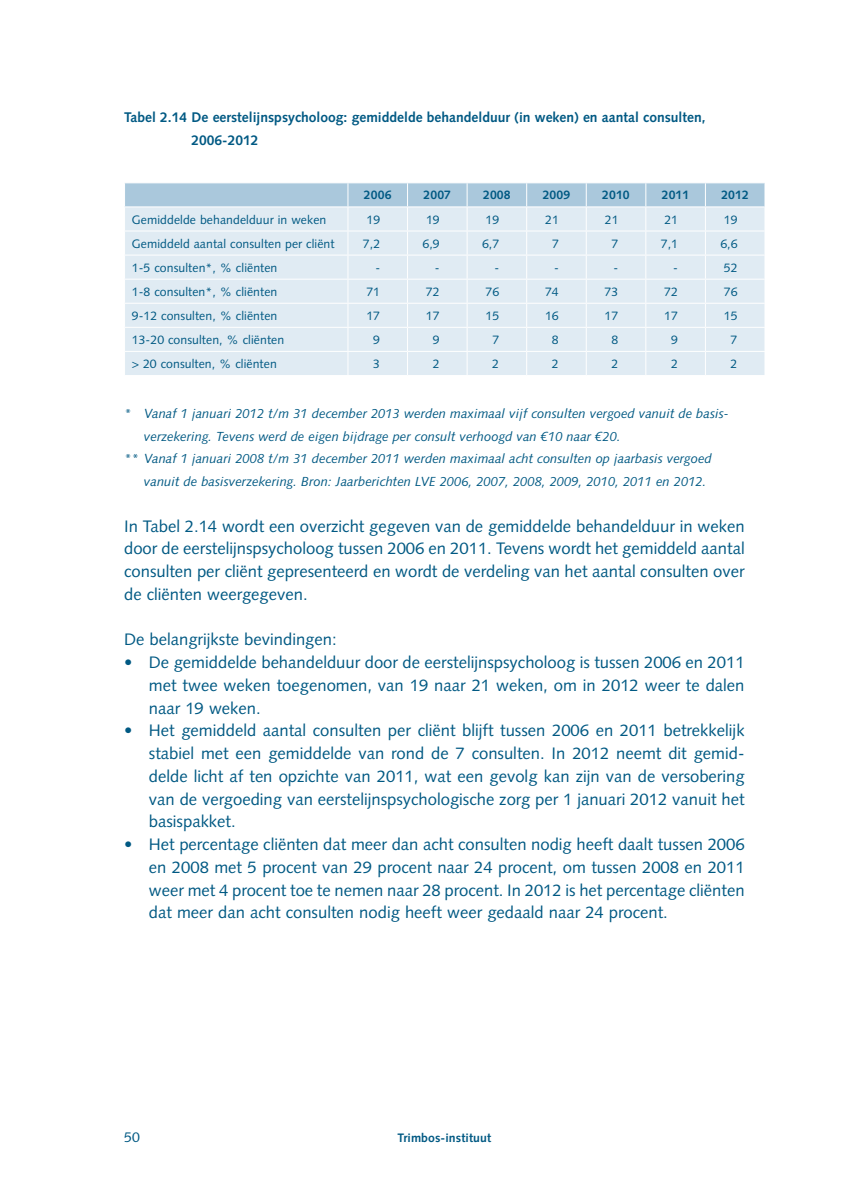
<style>
.page{position:relative;width:844px;height:1191px;background:#fff}
.page>*{position:absolute;margin:0;border:0;box-sizing:border-box;transform-origin:0 0}
.t1{font:16.62px/22.8px "Syntax LT Std";color:#005983;text-align:justify}
.t2{font:700 14px/22.8px "Syntax LT Std";color:#005983}
.t3{font:14px "Syntax LT Std";color:#005983}
.t4{font:italic 13.12px "Syntax LT Std";color:#005983}
.t5{font:12.25px "Syntax LT Std";letter-spacing:.005em;color:#005983}
.t6{font:700 12.25px "Syntax LT Std";letter-spacing:.005em;color:#005983}
</style>
<div class="page">
<svg style="left:125px;top:183px;width:640px;height:192px;background:#dbe8f1"></svg>
<p class="t2" style="left:191px;top:106px;width:515px;text-indent:-67px">Tabel 2.14 De eerstelijnspsycholoog: gemiddelde behandelduur (in weken) en aantal consulten,<br>2006-2012</p>
<p class="t6" style="left:364px;top:188px;width:29px">2006</p>
<p class="t6" style="left:423px;top:188px;width:29px">2007</p>
<p class="t6" style="left:483px;top:188px;width:29px">2008</p>
<p class="t6" style="left:542px;top:188px;width:29px">2009</p>
<p class="t6" style="left:602px;top:188px;width:29px">2010</p>
<p class="t6" style="left:661px;top:188px;width:29px">2011</p>
<p class="t6" style="left:721px;top:188px;width:29px">2012</p>
<p class="t5" style="left:132px;top:212px;width:196px">Gemiddelde behandelduur in weken</p>
<p class="t5" style="left:366px;top:212px;width:15px">19</p>
<p class="t5" style="left:426px;top:212px;width:15px">19</p>
<p class="t5" style="left:485px;top:212px;width:15px">19</p>
<p class="t5" style="left:545px;top:212px;width:15px">21</p>
<p class="t5" style="left:604px;top:212px;width:15px">21</p>
<p class="t5" style="left:664px;top:212px;width:15px">21</p>
<p class="t5" style="left:723px;top:212px;width:15px">19</p>
<p class="t5" style="left:132px;top:236px;width:204px">Gemiddeld aantal consulten per cliënt</p>
<p class="t5" style="left:363px;top:236px;width:19px">7,2</p>
<p class="t5" style="left:422px;top:236px;width:19px">6,9</p>
<p class="t5" style="left:482px;top:236px;width:19px">6,7</p>
<p class="t5" style="left:552px;top:236px;width:8px">7</p>
<p class="t5" style="left:611px;top:236px;width:8px">7</p>
<p class="t5" style="left:660px;top:236px;width:19px">7,1</p>
<p class="t5" style="left:720px;top:236px;width:19px">6,6</p>
<p class="t5" style="left:132px;top:260px;width:147px">1-5 consulten*, % cliënten</p>
<p class="t5" style="left:375px;top:260px;width:6px">-</p>
<p class="t5" style="left:435px;top:260px;width:6px">-</p>
<p class="t5" style="left:494px;top:260px;width:6px">-</p>
<p class="t5" style="left:554px;top:260px;width:6px">-</p>
<p class="t5" style="left:613px;top:260px;width:6px">-</p>
<p class="t5" style="left:673px;top:260px;width:6px">-</p>
<p class="t5" style="left:723px;top:260px;width:15px">52</p>
<p class="t5" style="left:132px;top:284px;width:147px">1-8 consulten*, % cliënten</p>
<p class="t5" style="left:366px;top:284px;width:15px">71</p>
<p class="t5" style="left:426px;top:284px;width:15px">72</p>
<p class="t5" style="left:485px;top:284px;width:15px">76</p>
<p class="t5" style="left:545px;top:284px;width:15px">74</p>
<p class="t5" style="left:604px;top:284px;width:15px">73</p>
<p class="t5" style="left:664px;top:284px;width:15px">72</p>
<p class="t5" style="left:723px;top:284px;width:15px">76</p>
<p class="t5" style="left:132px;top:308px;width:147px">9-12 consulten, % cliënten</p>
<p class="t5" style="left:366px;top:308px;width:15px">17</p>
<p class="t5" style="left:426px;top:308px;width:15px">17</p>
<p class="t5" style="left:485px;top:308px;width:15px">15</p>
<p class="t5" style="left:545px;top:308px;width:15px">16</p>
<p class="t5" style="left:604px;top:308px;width:15px">17</p>
<p class="t5" style="left:664px;top:308px;width:15px">17</p>
<p class="t5" style="left:723px;top:308px;width:15px">15</p>
<p class="t5" style="left:132px;top:332px;width:154px">13-20 consulten, % cliënten</p>
<p class="t5" style="left:373px;top:332px;width:8px">9</p>
<p class="t5" style="left:432px;top:332px;width:8px">9</p>
<p class="t5" style="left:492px;top:332px;width:8px">7</p>
<p class="t5" style="left:551px;top:332px;width:8px">8</p>
<p class="t5" style="left:611px;top:332px;width:8px">8</p>
<p class="t5" style="left:671px;top:332px;width:8px">9</p>
<p class="t5" style="left:730px;top:332px;width:8px">7</p>
<p class="t5" style="left:132px;top:356px;width:146px">&gt; 20 consulten, % cliënten</p>
<p class="t5" style="left:373px;top:356px;width:8px">3</p>
<p class="t5" style="left:432px;top:356px;width:8px">2</p>
<p class="t5" style="left:492px;top:356px;width:8px">2</p>
<p class="t5" style="left:551px;top:356px;width:8px">2</p>
<p class="t5" style="left:611px;top:356px;width:8px">2</p>
<p class="t5" style="left:670px;top:356px;width:8px">2</p>
<p class="t5" style="left:730px;top:356px;width:8px">2</p>
<p class="t4" style="left:124px;top:405px;width:606px">* Vanaf 1 januari 2012 t/m 31 december 2013 werden maximaal vijf consulten vergoed vanuit de basis-</p>
<p class="t4" style="left:144px;top:428px;width:478px">verzekering. Tevens werd de eigen bijdrage per consult verhoogd van €10 naar €20.</p>
<p class="t4" style="left:124px;top:451px;width:589px">** Vanaf 1 januari 2008 t/m 31 december 2011 werden maximaal acht consulten op jaarbasis vergoed</p>
<p class="t4" style="left:144px;top:474px;width:564px">vanuit de basisverzekering. Bron: Jaarberichten LVE 2006, 2007, 2008, 2009, 2010, 2011 en 2012.</p>
<p class="t1" style="left:124px;top:514px;width:622px">In Tabel 2.14 wordt een overzicht gegeven van de gemiddelde behandelduur in weken door de eerstelijnspsycholoog tussen 2006 en 2011. Tevens wordt het gemiddeld aantal consulten per cliënt gepresenteerd en wordt de verdeling van het aantal consulten over de cliënten weergegeven.</p>
<p class="t1" style="left:124px;top:628px;width:214px">De belangrijkste bevindingen:</p>
<p class="t1" style="left:149px;top:651px;width:597px;text-indent:-25px">• De gemiddelde behandelduur door de eerstelijnspsycholoog is tussen 2006 en 2011 met twee weken toegenomen, van 19 naar 21 weken, om in 2012 weer te dalen naar 19 weken.</p>
<p class="t1" style="left:149px;top:719px;width:597px;text-indent:-25px">• Het gemiddeld aantal consulten per cliënt blijft tussen 2006 en 2011 betrekkelijk stabiel met een gemiddelde van rond de 7 consulten. In 2012 neemt dit gemid&shy;delde licht af ten opzichte van 2011, wat een gevolg kan zijn van de versobering van de vergoeding van eerstelijnspsychologische zorg per 1 januari 2012 vanuit het basispakket.</p>
<p class="t1" style="left:149px;top:833px;width:597px;text-indent:-25px">• Het percentage cliënten dat meer dan acht consulten nodig heeft daalt tussen 2006 en 2008 met 5 procent van 29 procent naar 24 procent, om tussen 2008 en 2011 weer met 4 procent toe te nemen naar 28 procent. In 2012 is het percentage cliënten dat meer dan acht consulten nodig heeft weer gedaald naar 24 procent.</p>
<p class="t3" style="left:124px;top:1129px;width:17px">50</p>
<p class="t6" style="left:397px;top:1131px;width:95px">Trimbos-instituut</p>
</div>
